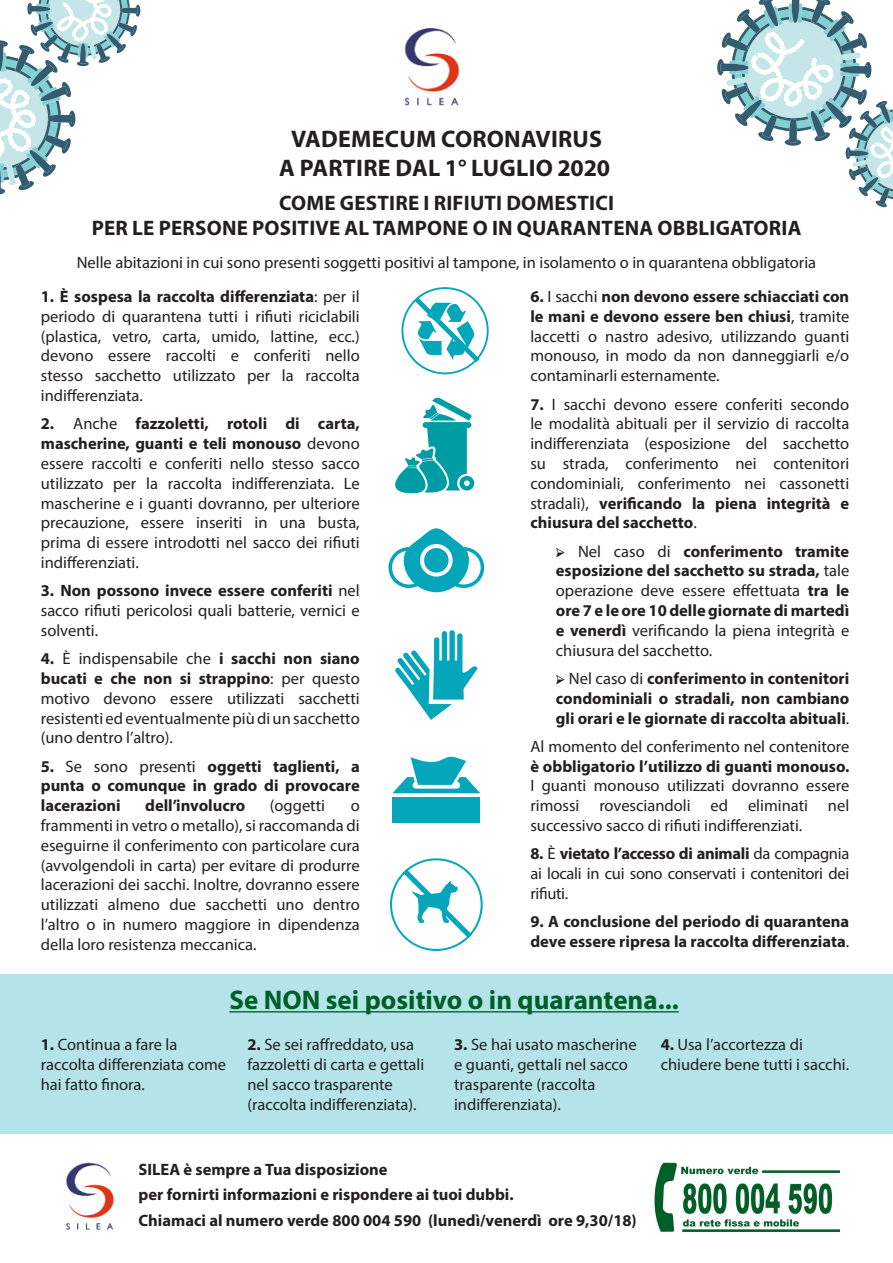
<style>
.page{position:relative;width:893px;height:1263px;background:#fff}
.page>*{position:absolute;margin:0;border:0;box-sizing:border-box;transform-origin:0 0}
.t1{font:700 27px "Myriad Pro";color:#005f27}
.t2{font:700 24px "Myriad Pro";letter-spacing:.01em;color:#231f20}
.t3{font:700 21px "Myriad Pro";letter-spacing:.01em;color:#231f20}
.t4{font:16.5px/19.8px "Myriad Pro";color:#231f20;text-align:justify}
.t5{font:700 16.5px/19.8px "Myriad Pro";color:#231f20;text-align:justify}
.s1{font-weight:700}
.s2{font-weight:400}
.s3{font-family:"Minion Pro";font-weight:400}
</style>
<div class="page">
<div style="left:0;top:974px;width:893px;height:160px;background:#b4e4ea"></div>
<hr style="left:229px;top:1011px;width:450px;height:1px;background:#005f27">
<img style="left:655px;top:1162px;width:185px;height:70px">
<img style="left:65px;top:1162px;width:49px;height:68px">
<img style="left:404px;top:28px;width:56px;height:78px">
<svg style="left:0;top:0;width:140px;height:195px"></svg>
<svg style="left:717px;top:0;width:176px;height:208px"></svg>
<svg style="left:395px;top:630px;width:82px;height:90px"></svg>
<div style="left:392px;top:797px;width:88px;height:26px;background:#05a6ba"></div>
<svg style="left:392px;top:756px;width:88px;height:37px"></svg>
<svg style="left:390px;top:858px;width:93px;height:93px"></svg>
<svg style="left:402px;top:868px;width:71px;height:71px"></svg>
<svg style="left:395px;top:397px;width:79px;height:96px"></svg>
<svg style="left:388px;top:528px;width:96px;height:64px"></svg>
<div style="left:424px;top:548px;width:25px;height:24px;background:#05a6ba;border-radius:50%"></div>
<svg style="left:402px;top:288px;width:86px;height:85px"></svg>
<div style="left:401px;top:287px;width:88px;height:87px;border:2px solid #05a6ba;border-radius:50%"></div>
<svg style="left:413px;top:296px;width:68px;height:68px"></svg>
<p class="t2" style="left:291px;top:123px;width:313px">VADEMECUM CORONAVIRUS</p>
<p class="t2" style="left:279px;top:152px;width:332px">A PARTIRE DAL 1° LUGLIO 2020</p>
<p class="t3" style="left:279px;top:189px;width:336px">COME GESTIRE I RIFIUTI DOMESTICI</p>
<p class="t3" style="left:92px;top:214px;width:711px">PER LE PERSONE POSITIVE AL TAMPONE O IN QUARANTENA OBBLIGATORIA</p>
<p class="t4" style="left:77px;top:253px;width:741px">Nelle abitazioni in cui sono presenti soggetti positivi al tampone, in isolamento o in quarantena obbligatoria</p>
<p class="t4" style="left:41px;top:286px;width:320px"><span class="s1">1. È sospesa la raccolta differenziata</span>: per il periodo di quarantena tutti i rifiuti riciclabili (plastica, vetro, carta, umido, lattine, ecc.) devono essere raccolti e conferiti nello stesso sacchetto utilizzato per la raccolta indifferenziata.</p>
<p class="t4" style="left:41px;top:414px;width:320px"><span class="s1">2.</span> Anche <span class="s1">fazzoletti, rotoli di carta, mascherine, guanti e teli monouso</span> devono essere raccolti e conferiti nello stesso sacco utilizzato per la raccolta indifferenziata. Le mascherine e i guanti dovranno, per ulteriore precauzione, essere inseriti in una busta, prima di essere introdotti nel sacco dei rifiuti indifferenziati.</p>
<p class="t4" style="left:41px;top:580px;width:320px"><span class="s1">3. Non possono invece essere conferiti</span> nel sacco rifiuti pericolosi quali batterie, vernici e solventi.</p>
<p class="t4" style="left:41px;top:648px;width:320px"><span class="s1">4.</span> È indispensabile che <span class="s1">i sacchi non siano bucati e che non si strappino</span>: per questo motivo devono essere utilizzati sacchetti resistenti ed eventualmente più di un sacchetto (uno dentro l’altro).</p>
<p class="t5" style="left:41px;top:756px;width:320px">5. <span class="s2">Se sono presenti</span> oggetti taglienti, a punta o comunque in grado di provocare lacerazioni</p>
<p class="t5" style="left:145px;top:795px;width:102px">dell’involucro</p>
<p class="t4" style="left:270px;top:795px;width:57px">(oggetti</p>
<p class="t4" style="left:41px;top:795px;width:320px;text-indent:310px">o frammenti in vetro o metallo), si raccomanda di eseguirne il conferimento con particolare cura (avvolgendoli in carta) per evitare di produrre lacerazioni dei sacchi. Inoltre, dovranno essere utilizzati almeno due sacchetti uno dentro l’altro o in numero maggiore in dipendenza della loro resistenza meccanica.</p>
<p class="t4" style="left:530px;top:286px;width:320px"><span class="s1">6.</span> I sacchi <span class="s1">non devono essere schiacciati con le mani e devono essere ben chiusi</span>, tramite laccetti o nastro adesivo, utilizzando guanti monouso, in modo da non danneggiarli e/o contaminarli esternamente.</p>
<p class="t4" style="left:530px;top:394px;width:320px"><span class="s1">7.</span> I sacchi devono essere conferiti secondo le modalità abituali per il servizio di raccolta indifferenziata (esposizione del sacchetto su strada, conferimento nei contenitori condominiali, conferimento nei cassonetti stradali), <span class="s1">verificando la piena integrità e chiusura del sacchetto</span>.</p>
<p class="t5" style="left:556px;top:541px;width:295px"><span class="s3">➢</span> <span class="s2">Nel caso di</span> conferimento tramite esposizione del sacchetto su strada, <span class="s2">tale operazione deve essere effettuata</span> tra le ore 7 e le ore 10 delle giornate di martedì e venerdì <span class="s2">verificando la piena integrità e chiusura del sacchetto.</span></p>
<p class="t5" style="left:556px;top:668px;width:295px"><span class="s3">➢</span> <span class="s2">Nel caso di</span> conferimento in contenitori condominiali o stradali, non cambiano gli orari e le giornate di raccolta abituali<span class="s2">.</span></p>
<p class="t4" style="left:530px;top:736px;width:320px">Al momento del conferimento nel contenitore <span class="s1">è obbligatorio l’utilizzo di guanti monouso.<br></span>I guanti monouso utilizzati dovranno essere rimossi rovesciandoli ed eliminati nel successivo sacco di rifiuti indifferenziati.</p>
<p class="t4" style="left:530px;top:844px;width:320px"><span class="s1">8.</span> È <span class="s1">vietato l’accesso di animali</span> da compagnia ai locali in cui sono conservati i contenitori dei rifiuti.</p>
<p class="t5" style="left:530px;top:911px;width:320px">9. A conclusione del periodo di quarantena deve essere ripresa la raccolta differenziata<span class="s2">.</span></p>
<p class="t1" style="left:229px;top:982px;width:451px">Se NON sei positivo o in quarantena...</p>
<p class="t4" style="left:41px;top:1034px;width:187px;text-align:left"><span class="s1">1.</span> Continua a fare la raccolta differenziata come hai fatto finora.</p>
<p class="t4" style="left:247px;top:1034px;width:178px;text-align:left"><span class="s1">2.</span> Se sei raffreddato, usa fazzoletti di carta e gettali nel sacco trasparente (raccolta indifferenziata).</p>
<p class="t4" style="left:454px;top:1034px;width:184px;text-align:left"><span class="s1">3.</span> Se hai usato mascherine e guanti, gettali nel sacco trasparente (raccolta indifferenziata).</p>
<p class="t4" style="left:661px;top:1034px;width:190px"><span class="s1">4.</span> Usa l’accortezza di chiudere bene tutti i sacchi.</p>
<p class="t5" style="left:138px;top:1156px;width:500px;line-height:25.5px;text-align:left">SILEA è sempre a Tua disposizione<br>per fornirti informazioni e rispondere ai tuoi dubbi.<br>Chiamaci al numero verde 800 004 590 (lunedì/venerdì ore 9,30/18)</p>
</div>
